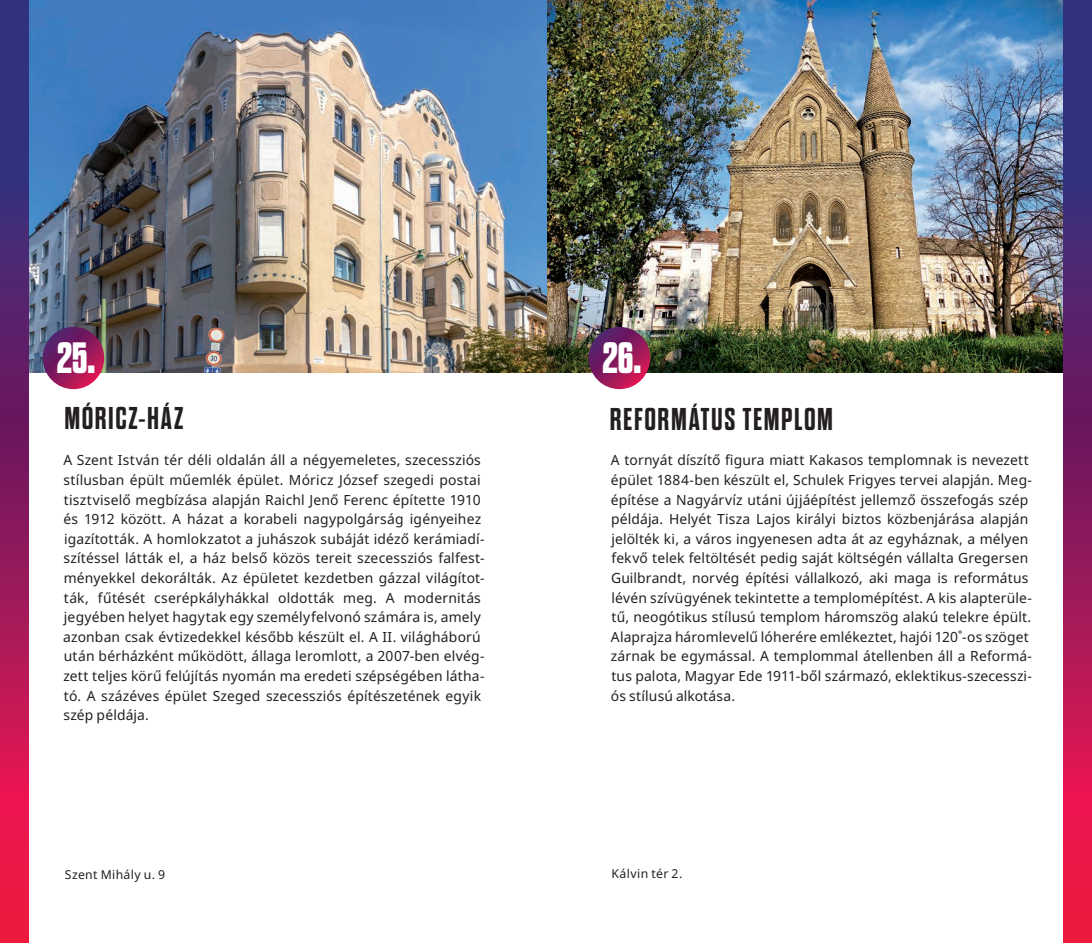
<style>
.page{position:relative;width:1092px;height:943px;background:#fff}
.page>*{position:absolute;margin:0;border:0;box-sizing:border-box;transform-origin:0 0}
.t1{font:700 expanded 43.75px "Dharma Gothic E";color:#fff}
.t2{font:700 31.5px "Dharma Gothic E";letter-spacing:.055em;color:#231f20}
.t3{font:14px/19.6px "Noto Sans";letter-spacing:.01em;color:#231f20}
.t4{font:12.25px "Noto Sans";letter-spacing:.03em;color:#231f20}
</style>
<div class="page">
<img style="left:28px;top:0;width:1035px;height:372px">
<svg style="left:43px;top:327px;width:61px;height:62px"></svg>
<svg style="left:588px;top:327px;width:62px;height:62px"></svg>
<svg style="left:0;top:0;width:28px;height:943px"></svg>
<svg style="left:1063px;top:0;width:28px;height:943px"></svg>
<h1 class="t1" style="left:57px;top:335px;width:40px">25.</h1>
<h1 class="t1" style="left:602px;top:335px;width:40px">26.</h1>
<h2 class="t2" style="left:64px;top:402px;width:120px">MÓRICZ-HÁZ</h2>
<h2 class="t2" style="left:609px;top:403px;width:225px">REFORMÁTUS TEMPLOM</h2>
<p class="t3" style="left:611px;top:451px;width:422px">A tornyát díszítő figura miatt Kakasos templomnak is nevezett épület 1884-ben készült el, Schulek Frigyes tervei alapján. Meg&shy;építése a Nagyárvíz utáni újjáépítést jellemző összefogás szép példája. Helyét Tisza Lajos királyi biztos közbenjárása alapján jelölték ki, a város ingyenesen adta át az egyháznak, a mélyen fekvő telek feltöltését pedig saját költségén vállalta Gregersen Guilbrandt, norvég építési vállalkozó, aki maga is református lévén szívügyének tekintette a templomépítést. A kis alapterüle&shy;tű, neogótikus stílusú templom háromszög alakú telekre épült.<br>Alaprajza háromlevelű lóherére emlékeztet, hajói 120˚-os szöget zárnak be egymással. A templommal átellenben áll a Reformá&shy;tus palota, Magyar Ede 1911-ből származó, eklektikus-szecesszi&shy;ós stílusú alkotása.</p>
<p class="t3" style="left:63px;top:451px;width:423px">A Szent István tér déli oldalán áll a négyemeletes, szecessziós stílusban épült műemlék épület. Móricz József szegedi postai tisztviselő megbízása alapján Raichl Jenő Ferenc építette 1910 és 1912 között. A házat a korabeli nagypolgárság igényeihez igazították. A homlokzatot a juhászok subáját idéző kerámiadí&shy;szítéssel látták el, a ház belső közös tereit szecessziós falfest&shy;ményekkel dekorálták. Az épületet kezdetben gázzal világítot&shy;ták, fűtését cserépkályhákkal oldották meg. A modernitás jegyében helyet hagytak egy személyfelvonó számára is, amely azonban csak évtizedekkel később készült el. A II. világháború után bérházként működött, állaga leromlott, a 2007-ben elvég&shy;zett teljes körű felújítás nyomán ma eredeti szépségében látha&shy;tó. A százéves épület Szeged szecessziós építészetének egyik szép példája.</p>
<p class="t4" style="left:65px;top:865px;width:102px">Szent Mihály u. 9</p>
<p class="t4" style="left:611px;top:865px;width:72px">Kálvin tér 2.</p>
</div>
